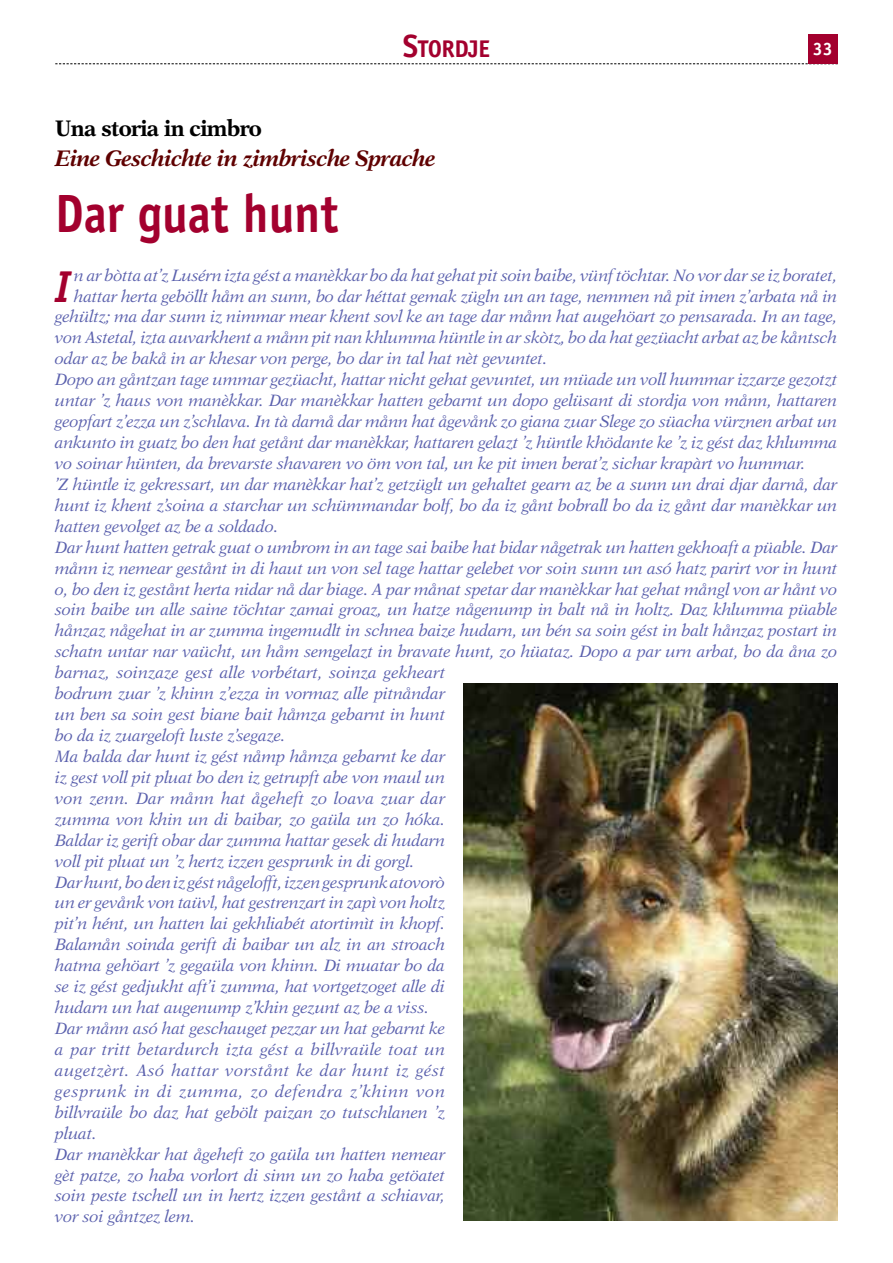
<style>
.page{position:relative;width:893px;height:1263px;background:#fff}
.page>*{position:absolute;margin:0;border:0;box-sizing:border-box;transform-origin:0 0}
.t1{font:700 54px "Officina Sans";color:#a3002e;scale:.89 1}
.t2{font:italic 700 44.7px "Officina Sans";color:#a3002e;scale:.94 1}
.t3{font:700 24.15px "Officina Sans";letter-spacing:-.02em;color:#a3002e}
.t4{font:italic 700 22.5px "New Aster";letter-spacing:-.03em;color:#5f0000;scale:.95 1}
.t5{font:700 22.5px "New Aster";letter-spacing:-.03em;color:#000;scale:.95 1}
.t6{font:700 18px "Officina Sans";color:#fff}
.t7{font:italic 16.5px "New Aster";letter-spacing:-.015em;color:#5a60ad}
.t8{font:italic 16.5px "New Aster";letter-spacing:.01em;color:#5a60ad}
.t9{font:italic 16.5px "New Aster";letter-spacing:.025em;color:#5a60ad}
.t10{font:italic 16.5px "New Aster";letter-spacing:.005em;color:#5a60ad}
.t11{font:italic 16.5px "New Aster";letter-spacing:.035em;color:#5a60ad}
.s1{font-size:32.25px}
</style>
<div class="page">
<svg style="left:55px;top:63px;width:753px;height:1px"></svg>
<div style="left:808px;top:34px;width:30px;height:30px;background:#a3002e"></div>
<img style="left:463px;top:683px;width:375px;height:537px">
<h3 class="t3" style="left:403px;top:39px;width:89px"><span class="s1">S</span>TORDJE</h3>
<p class="t6" style="left:813px;top:42px;width:22px">33</p>
<h3 class="t5" style="left:55px;top:119px;width:219px">Una storia in cimbro</h3>
<h3 class="t4" style="left:55px;top:149px;width:402px">Eine Geschichte in zimbrische Sprache</h3>
<h1 class="t1" style="left:55px;top:194px;width:319px">Dar guat hunt</h1>
<h2 class="t2" style="left:55px;top:269px;width:17px">I</h2>
<p class="t7" style="left:74px;top:268px;width:765px">n ar bòtta at’z Lusérn izta gést a manèkkar bo da hat gehat pit soin baibe, vünftöchtar. No vor dar se iz boratet,</p>
<p class="t7" style="left:74px;top:289px;width:765px">hattar herta geböllt håm an sunn, bo dar héttat gemak zügln un an tage, nemmen nå pit imen z’arbata nå in</p>
<p class="t7" style="left:55px;top:310px;width:784px">gehültz; ma dar sunn iz nimmar mear khent sovl ke an tage dar månn hat augehöart zo pensarada. In an tage,</p>
<p class="t7" style="left:55px;top:331px;width:784px">von Astetal, izta auvarkhent a månn pit nan khlumma hüntle in ar skòtz, bo da hat gezüacht arbat az be kåntsch</p>
<p class="t7" style="left:55px;top:352px;width:494px">odar az be bakå in ar khesar von perge, bo dar in tal hat nèt gevuntet.</p>
<p class="t7" style="left:55px;top:372px;width:784px">Dopo an gåntzan tage ummar gezüacht, hattar nicht gehat gevuntet, un müade un voll hummar izzarze gezotzt</p>
<p class="t7" style="left:55px;top:393px;width:784px">untar ’z haus von manèkkar. Dar manèkkar hatten gebarnt un dopo gelüsant di stordja von månn, hattaren</p>
<p class="t7" style="left:55px;top:414px;width:784px">geopfart z’ezza un z’schlava. In tà darnå dar månn hat ågevånk zo giana zuar Slege zo süacha vürznen arbat un</p>
<p class="t7" style="left:55px;top:435px;width:784px">ankunto in guatz bo den hat getånt dar manèkkar, hattaren gelazt ’z hüntle khödante ke ’z iz gést daz khlumma</p>
<p class="t7" style="left:55px;top:456px;width:752px">vo soinar hünten, da brevarste shavaren vo öm von tal, un ke pit imen berat’z sichar krapàrt vo hummar.</p>
<p class="t7" style="left:55px;top:477px;width:784px">’Z hüntle iz gekressart, un dar manèkkar hat’z getzüglt un gehaltet gearn az be a sunn un drai djar darnå, dar</p>
<p class="t7" style="left:55px;top:498px;width:784px">hunt iz khent z’soina a starchar un schümmandar bolf, bo da iz gånt bobrall bo da iz gånt dar manèkkar un</p>
<p class="t7" style="left:55px;top:519px;width:225px">hatten gevolget az be a soldado.</p>
<p class="t7" style="left:55px;top:540px;width:784px">Dar hunt hatten getrak guat o umbrom in an tage sai baibe hat bidar någetrak un hatten gekhoaft a püable. Dar</p>
<p class="t7" style="left:55px;top:561px;width:784px">månn iz nemear gestånt in di haut un von sel tage hattar gelebet vor soin sunn un asó hatz parirt vor in hunt</p>
<p class="t7" style="left:55px;top:582px;width:784px">o, bo den iz gestånt herta nidar nå dar biage. A par månat spetar dar manèkkar hat gehat mångl von ar hånt vo</p>
<p class="t7" style="left:55px;top:603px;width:784px">soin baibe un alle saine töchtar zamai groaz, un hatze någenump in balt nå in holtz. Daz khlumma püable</p>
<p class="t7" style="left:55px;top:624px;width:784px">hånzaz någehat in ar zumma ingemudlt in schnea baize hudarn, un bén sa soin gést in balt hånzaz postart in</p>
<p class="t7" style="left:55px;top:645px;width:784px">schatn untar nar vaücht, un håm semgelazt in bravate hunt, zo hüataz. Dopo a par urn arbat, bo da åna zo</p>
<p class="t7" style="left:55px;top:665px;width:392px">barnaz, soinzaze gest alle vorbétart, soinza gekheart</p>
<p class="t7" style="left:55px;top:686px;width:392px">bodrum zuar ’z khinn z’ezza in vormaz alle pitnåndar</p>
<p class="t7" style="left:55px;top:707px;width:392px">un ben sa soin gest biane bait håmza gebarnt in hunt</p>
<p class="t7" style="left:55px;top:728px;width:232px">bo da iz zuargeloft luste z’segaze.</p>
<p class="t7" style="left:55px;top:749px;width:392px">Ma balda dar hunt iz gést nåmp håmza gebarnt ke dar</p>
<p class="t7" style="left:55px;top:770px;width:392px">iz gest voll pit pluat bo den iz getrupft abe von maul un</p>
<p class="t10" style="left:55px;top:791px;width:392px">von zenn. Dar månn hat ågeheft zo loava zuar dar</p>
<p class="t7" style="left:55px;top:812px;width:392px">zumma von khin un di baibar, zo gaüla un zo hóka.</p>
<p class="t7" style="left:55px;top:833px;width:392px">Baldar iz gerift obar dar zumma hattar gesek di hudarn</p>
<p class="t7" style="left:55px;top:854px;width:361px">voll pit pluat un ’z hertz izzen gesprunk in di gorgl.</p>
<p class="t7" style="left:55px;top:875px;width:392px">Darhunt,bodenizgéstnågelofft,izzengesprunkatovorò</p>
<p class="t7" style="left:55px;top:896px;width:392px">un er gevånk von taüvl, hat gestrenzart in zapì von holtz</p>
<p class="t7" style="left:55px;top:917px;width:392px">pit’n hént, un hatten lai gekhliabét atortimìt in khopf.</p>
<p class="t7" style="left:55px;top:937px;width:392px">Balamån soinda gerift di baibar un alz in an stroach</p>
<p class="t7" style="left:55px;top:958px;width:392px">hatma gehöart ’z gegaüla von khinn. Di muatar bo da</p>
<p class="t7" style="left:55px;top:979px;width:392px">se iz gést gedjukht aft’i zumma, hat vortgetzoget alle di</p>
<p class="t7" style="left:55px;top:1000px;width:376px">hudarn un hat augenump z’khin gezunt az be a viss.</p>
<p class="t7" style="left:55px;top:1021px;width:392px">Dar månn asó hat geschauget pezzar un hat gebarnt ke</p>
<p class="t8" style="left:55px;top:1042px;width:392px">a par tritt betardurch izta gést a billvraüle toat un</p>
<p class="t9" style="left:55px;top:1063px;width:392px">augetzèrt. Asó hattar vorstånt ke dar hunt iz gést</p>
<p class="t11" style="left:55px;top:1084px;width:392px">gesprunk in di zumma, zo defendra z’khinn von</p>
<p class="t7" style="left:55px;top:1105px;width:392px">billvraüle bo daz hat gebölt paizan zo tutschlanen ’z</p>
<p class="t7" style="left:55px;top:1126px;width:43px">pluat.</p>
<p class="t7" style="left:55px;top:1147px;width:392px">Dar manèkkar hat ågeheft zo gaüla un hatten nemear</p>
<p class="t7" style="left:55px;top:1168px;width:392px">gèt patze, zo haba vorlort di sinn un zo haba getöatet</p>
<p class="t7" style="left:55px;top:1189px;width:392px">soin peste tschell un in hertz izzen gestånt a schiavar,</p>
<p class="t7" style="left:55px;top:1209px;width:142px">vor soi gåntzez lem.</p>
</div>
